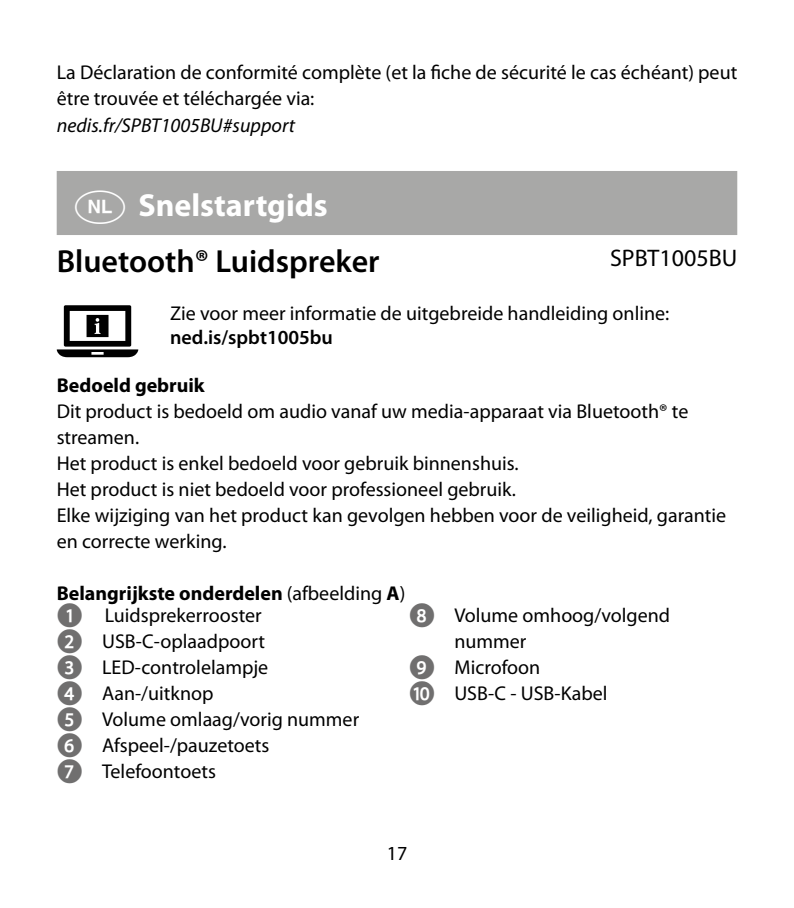
<style>
.page{position:relative;width:794px;height:908px;background:#fff}
.page>*{position:absolute;margin:0;border:0;box-sizing:border-box;transform-origin:0 0}
.t1{font:600 32px/55.2px "Myriad Pro";color:#000}
.t2{font:24px "Myriad Pro";color:#000}
.t3{font:20px/26px "Myriad Pro";color:#000}
.t4{font:italic 20px "Myriad Pro";color:#000}
.t5{font:600 20px "Myriad Pro";color:#000}
.t6{font:700 20px "Myriad Pro";color:#000}
.s1{font-family:"manualise countrycodes";font-weight:400;font-size:48px;color:#fff}
.s2{font-weight:700;color:#fff}
.s3{font-weight:700}
.s4{font-family:"Manualise Call out Closed Glyphs Bold Bold";font-size:24px;color:#706f6f}
</style>
<div class="page">
<div style="left:57px;top:171px;width:680px;height:64px;background:#a8a8a7"></div>
<svg style="left:57px;top:305px;width:81px;height:52px"></svg>
<p class="t3" style="left:57px;top:59px;width:682px">La Déclaration de conformité complète (et la fiche de sécurité le cas échéant) peut être trouvée et téléchargée via:</p>
<p class="t4" style="left:57px;top:112px;width:240px">nedis.fr/SPBT1005BU#support</p>
<h1 class="t1" style="left:57px;top:177px;width:324px;text-indent:11px"><span class="s1">d</span> <span class="s2">Snelstartgids<br></span>Bluetooth® Luidspreker</h1>
<p class="t2" style="left:610px;top:243px;width:129px">SPBT1005BU</p>
<p class="t3" style="left:170px;top:300px;width:501px">Zie voor meer informatie de uitgebreide handleiding online:</p>
<p class="t5" style="left:170px;top:325px;width:164px">ned.is/spbt1005bu</p>
<p class="t6" style="left:57px;top:372px;width:150px">Bedoeld gebruik</p>
<p class="t3" style="left:57px;top:397px;width:671px">Dit product is bedoeld om audio vanaf uw media-apparaat via Bluetooth® te streamen.<br>Het product is enkel bedoeld voor gebruik binnenshuis.<br>Het product is niet bedoeld voor professioneel gebruik.<br>Elke wijziging van het product kan gevolgen hebben voor de veiligheid, garantie en correcte werking.</p>
<p class="t3" style="left:57px;top:581px;width:350px;line-height:22px"><span class="s3">Belangrijkste onderdelen</span> (afbeelding <span class="s3">A</span>)<br><span class="s4">1</span> Luidsprekerrooster</p>
<p class="t3" style="left:57px;top:627px;width:304px"><span class="s4">2</span> USB-C-oplaadpoort<br><span class="s4">3</span> LED-controlelampje<br><span class="s4">4</span> Aan-/uitknop<br><span class="s4">5</span> Volume omlaag/vorig nummer<br><span class="s4">6</span> Afspeel-/pauzetoets<br><span class="s4">7</span> Telefoontoets</p>
<p class="t3" style="left:409px;top:601px;width:262px"><span class="s4">8</span> Volume omhoog/volgend</p>
<p class="t3" style="left:454px;top:627px;width:74px">nummer</p>
<p class="t3" style="left:409px;top:653px;width:133px"><span class="s4">9</span> Microfoon</p>
<p class="t3" style="left:409px;top:679px;width:200px"><span class="s4">q</span> USB-C - USB-Kabel</p>
<p class="t3" style="left:387px;top:839px;width:22px">17</p>
</div>
